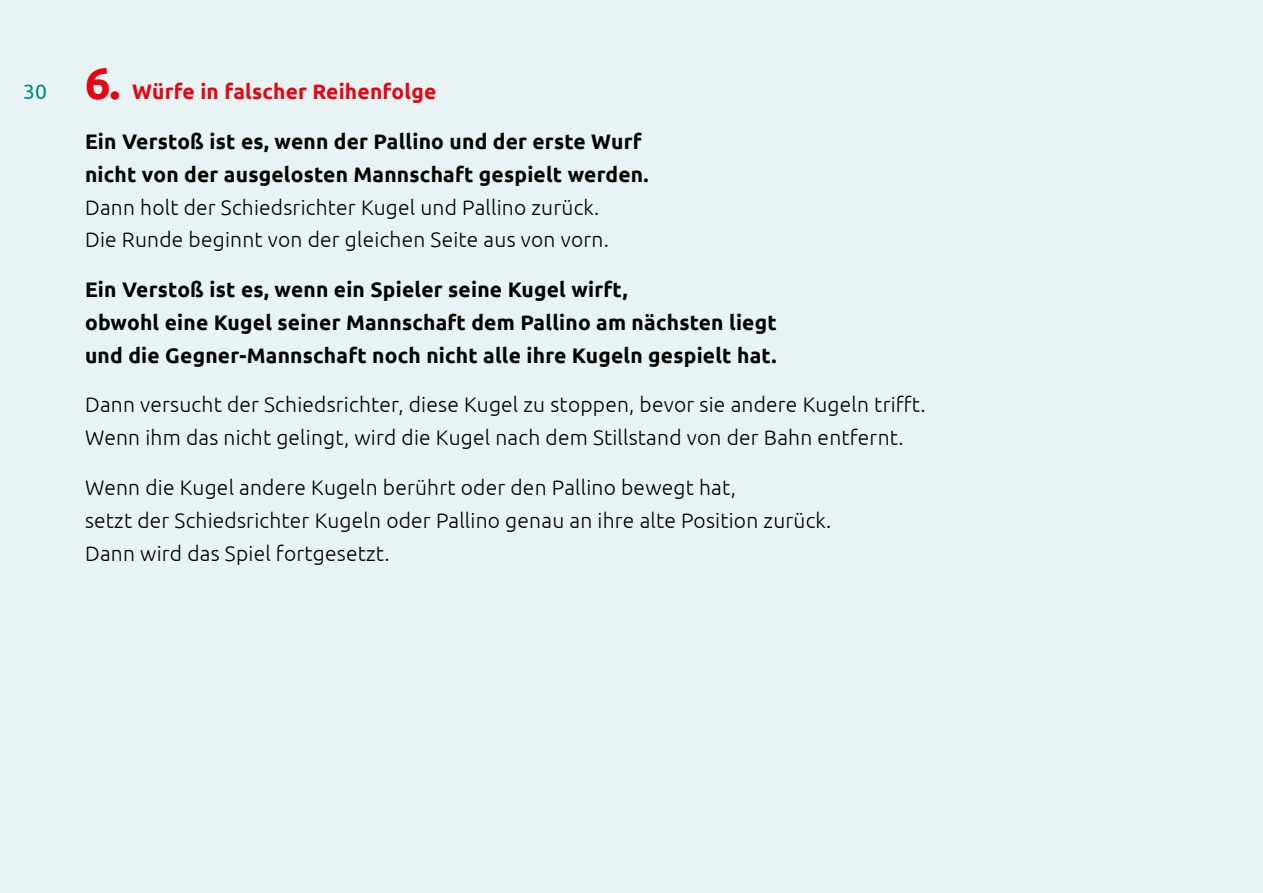
<style>
.page{position:relative;width:1263px;height:893px;background:#e8f3f4}
.page>*{position:absolute;margin:0;border:0;box-sizing:border-box;transform-origin:0 0}
.t1{font:300 21px/33px "Ubuntu";letter-spacing:.01em;color:#000}
.t2{font:700 21px/33px "Ubuntu";letter-spacing:.01em;color:#000}
.t3{font:700 21px "Ubuntu";letter-spacing:.01em;color:#e30613}
.t4{font:21px "Ubuntu";color:#00888a}
.s1{font-size:45px}
</style>
<div class="page">
<p class="t4" style="left:23px;top:79px;width:25px">30</p>
<p class="t3" style="left:85px;top:79px;width:353px"><span class="s1">6.</span> Würfe in falscher Reihenfolge</p>
<p class="t2" style="left:85px;top:124px;width:565px">Ein Verstoß ist es, wenn der Pallino und der erste Wurf nicht von der ausgelosten Mannschaft gespielt werden.</p>
<p class="t1" style="left:85px;top:190px;width:525px">Dann holt der Schiedsrichter Kugel und Pallino zurück.<br>Die Runde beginnt von der gleichen Seite aus von vorn.</p>
<p class="t2" style="left:85px;top:273px;width:693px">Ein Verstoß ist es, wenn ein Spieler seine Kugel wirft,<br>obwohl eine Kugel seiner Mannschaft dem Pallino am nächsten liegt und die Gegner-Mannschaft noch nicht alle ihre Kugeln gespielt hat.</p>
<p class="t1" style="left:85px;top:388px;width:842px">Dann versucht der Schiedsrichter, diese Kugel zu stoppen, bevor sie andere Kugeln trifft.<br>Wenn ihm das nicht gelingt, wird die Kugel nach dem Stillstand von der Bahn entfernt.</p>
<p class="t1" style="left:85px;top:470px;width:748px">Wenn die Kugel andere Kugeln berührt oder den Pallino bewegt hat,<br>setzt der Schiedsrichter Kugeln oder Pallino genau an ihre alte Position zurück.<br>Dann wird das Spiel fortgesetzt.</p>
</div>
